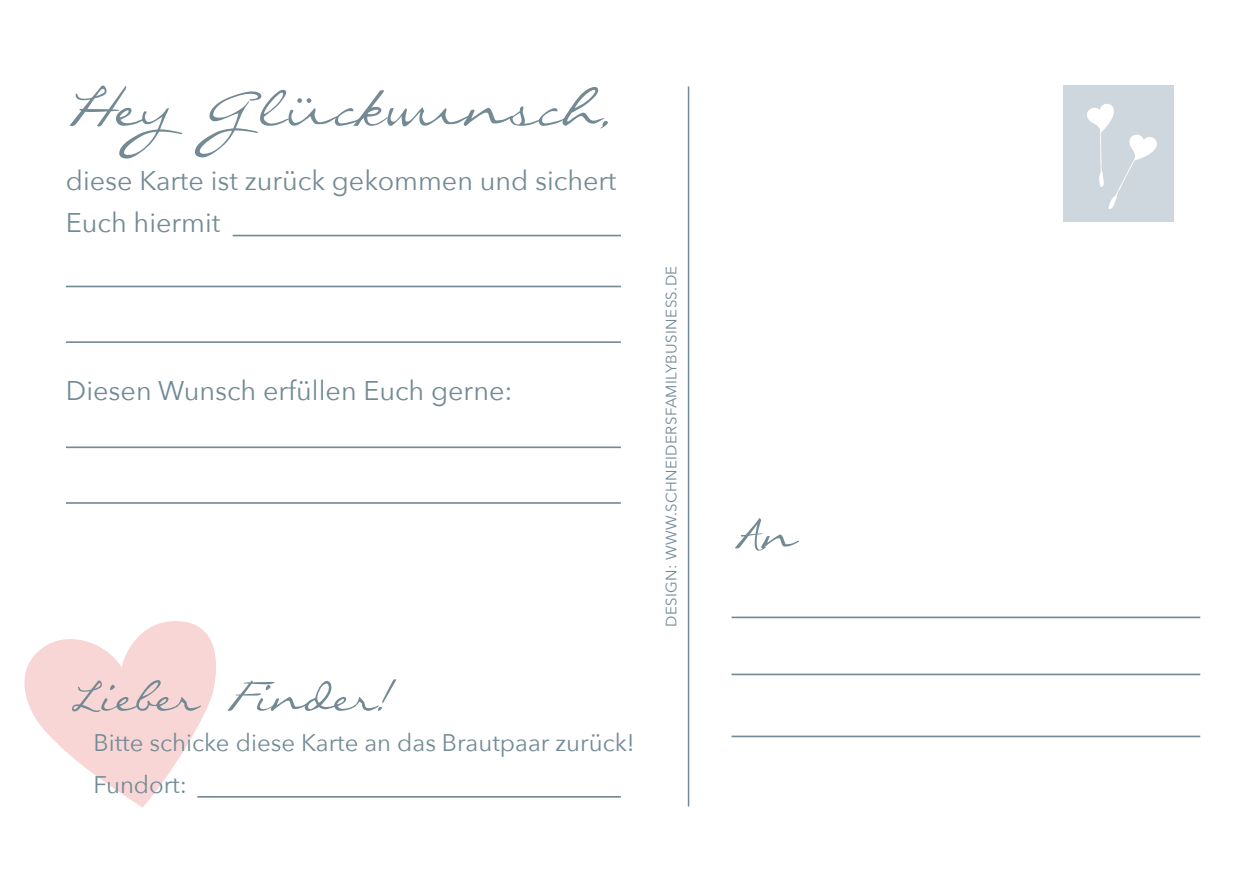
<style>
.page{position:relative;width:1259px;height:893px;background:#fff}
.page>*{position:absolute;margin:0;border:0;box-sizing:border-box;transform-origin:0 0}
.t1{font:27px/42px "Avenir Next";color:#738a95}
.t2{font:24px/42px "Avenir Next";color:#738a95}
.t3{font:15px "Avenir Next";letter-spacing:.025em;color:#738a95}
</style>
<div class="page">
<hr style="left:688px;top:86px;width:1px;height:720px;background:#738a95">
<hr style="left:731px;top:617px;width:469px;height:1px;background:#738a95">
<hr style="left:233px;top:235px;width:388px;height:1px;background:#738a95">
<hr style="left:66px;top:286px;width:555px;height:1px;background:#738a95">
<hr style="left:66px;top:341px;width:555px;height:2px;background:#738a95">
<hr style="left:66px;top:446px;width:555px;height:2px;background:#738a95">
<hr style="left:66px;top:502px;width:555px;height:2px;background:#738a95">
<svg style="left:70px;top:85px;width:538px;height:74px"></svg>
<svg style="left:24px;top:621px;width:372px;height:187px"></svg>
<hr style="left:197px;top:796px;width:424px;height:2px;background:#738a95">
<hr style="left:731px;top:674px;width:469px;height:1px;background:#738a95">
<hr style="left:731px;top:736px;width:469px;height:1px;background:#738a95">
<svg style="left:735px;top:518px;width:64px;height:33px"></svg>
<div style="left:1063px;top:85px;width:111px;height:136px;background:#ced7dd"></div>
<svg style="left:1087px;top:104px;width:70px;height:105px"></svg>
<p class="t1" style="left:66px;top:159px;width:552px">diese Karte ist zurück gekommen und sichert<br>Euch hiermit</p>
<p class="t1" style="left:66px;top:369px;width:448px">Diesen Wunsch erfüllen Euch gerne:</p>
<p class="t3" style="left:658px;top:627px;width:363px;rotate:-90deg">DESIGN: WWW.SCHNEIDERSFAMILYBUSINESS.DE</p>
<p class="t2" style="left:94px;top:721px;width:543px">Bitte schicke diese Karte an das Brautpaar zurück!<br>Fundort:</p>
</div>
